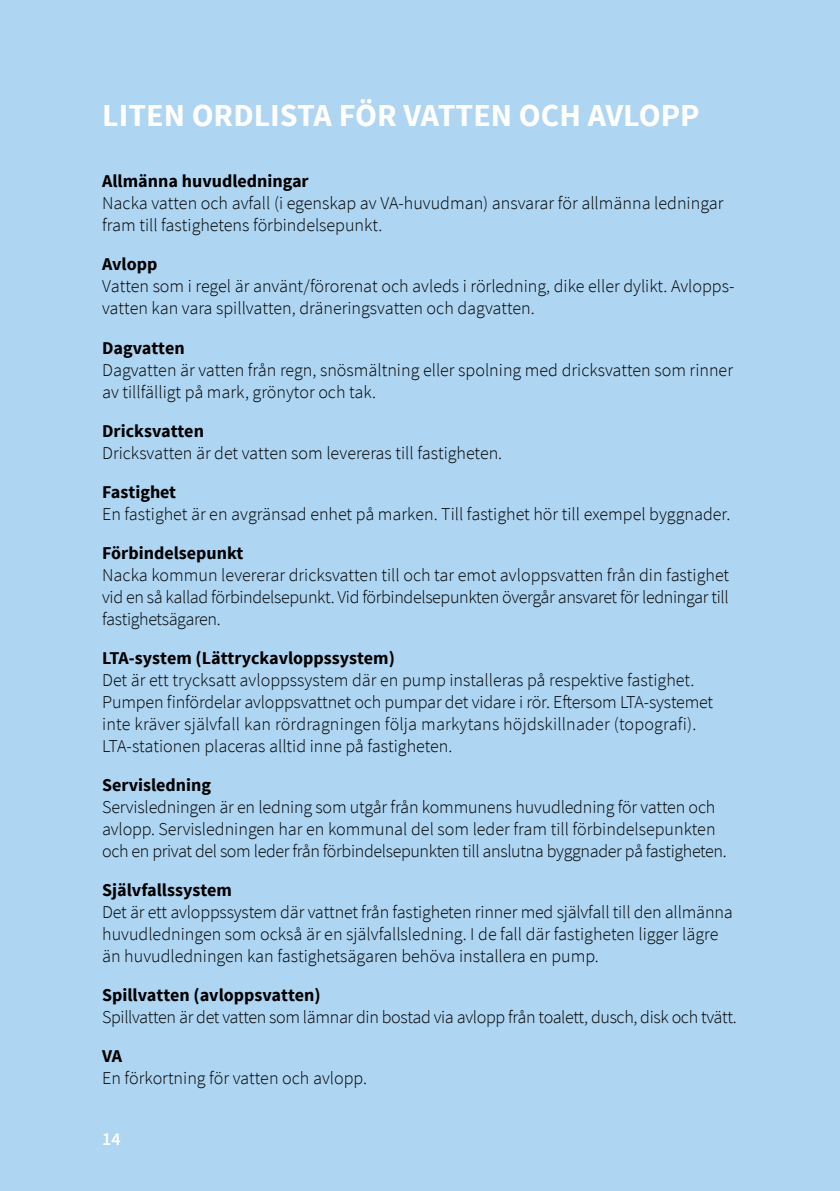
<style>
.page{position:relative;width:840px;height:1191px;background:#fff}
.page>*{position:absolute;margin:0;border:0;box-sizing:border-box;transform-origin:0 0}
.t1{font:700 32px "Source Sans Pro";color:#fff}
.t2{font:300 18px/22px "Source Sans Pro";color:#000}
.t3{font:700 18px "Source Sans Pro";color:#000}
.t4{font:300 18px "Source Sans Pro";letter-spacing:-.02em;color:#000}
.t5{font:600 18px "Source Sans Pro";color:#fff}
</style>
<div class="page">
<div style="left:0;top:0;width:839px;height:1191px;background:#aed5f2"></div>
<h1 class="t1" style="left:102px;top:95px;width:598px">LITEN ORDLISTA FÖR VATTEN OCH AVLOPP</h1>
<p class="t3" style="left:102px;top:170px;width:208px">Allmänna huvudledningar</p>
<p class="t2" style="left:102px;top:193px;width:622px">Nacka vatten och avfall (i egenskap av VA-huvudman) ansvarar för allmänna ledningar fram till fastighetens förbindelsepunkt.</p>
<p class="t3" style="left:102px;top:253px;width:57px">Avlopp</p>
<p class="t2" style="left:102px;top:276px;width:633px">Vatten som i regel är använt/förorenat och avleds i rörledning, dike eller dylikt. Avlopps&shy;vatten kan vara spillvatten, dräneringsvatten och dagvatten.</p>
<p class="t3" style="left:102px;top:336px;width:84px">Dagvatten</p>
<p class="t2" style="left:102px;top:359px;width:632px">Dagvatten är vatten från regn, snösmältning eller spolning med dricksvatten som rinner av tillfälligt på mark, grönytor och tak.</p>
<p class="t3" style="left:102px;top:419px;width:103px">Dricksvatten</p>
<p class="t2" style="left:102px;top:441px;width:401px">Dricksvatten är det vatten som levereras till fastigheten.</p>
<p class="t3" style="left:102px;top:480px;width:75px">Fastighet</p>
<p class="t2" style="left:102px;top:503px;width:629px">En fastighet är en avgränsad enhet på marken. Till fastighet hör till exempel byggnader.</p>
<p class="t3" style="left:102px;top:541px;width:143px">Förbindelsepunkt</p>
<p class="t2" style="left:102px;top:564px;width:628px;text-align:justify">Nacka kommun levererar dricksvatten till och tar emot avloppsvatten från din fastighet vid en så kallad förbindelsepunkt. Vid förbindelsepunkten övergår ansvaret för ledningar till fastighetsägaren.</p>
<p class="t3" style="left:102px;top:646px;width:294px">LTA-system (Lättryckavloppssystem)</p>
<p class="t2" style="left:102px;top:668px;width:612px">Det är ett trycksatt avloppssystem där en pump installeras på respektive fastighet.<br>Pumpen finfördelar avloppsvattnet och pumpar det vidare i rör. Eftersom LTA-systemet inte kräver självfall kan rördragningen följa markytans höjdskillnader (topografi).<br>LTA-stationen placeras alltid inne på fastigheten.</p>
<p class="t3" style="left:102px;top:773px;width:110px">Servisledning</p>
<p class="t2" style="left:102px;top:795px;width:625px">Servisledningen är en ledning som utgår från kommunens huvudledning för vatten och avlopp. Servisledningen har en kommunal del som leder fram till förbindelsepunkten och en privat del som leder från förbindelsepunkten till anslutna byggnader på fastigheten.</p>
<p class="t3" style="left:102px;top:878px;width:131px">Självfallssystem</p>
<p class="t2" style="left:102px;top:900px;width:632px">Det är ett avloppssystem där vattnet från fastigheten rinner med självfall till den allmänna huvudledningen som också är en självfallsledning. I de fall där fastigheten ligger lägre än huvudledningen kan fastighetsägaren behöva installera en pump.</p>
<p class="t3" style="left:102px;top:983px;width:220px">Spillvatten (avloppsvatten)</p>
<p class="t4" style="left:102px;top:1005px;width:636px">Spillvatten är det vatten som lämnar din bostad via avlopp från toalett, dusch, disk och tvätt.</p>
<p class="t3" style="left:102px;top:1044px;width:21px">VA</p>
<p class="t2" style="left:102px;top:1066px;width:266px">En förkortning för vatten och avlopp.</p>
<p class="t5" style="left:102px;top:1127px;width:20px">14</p>
</div>
